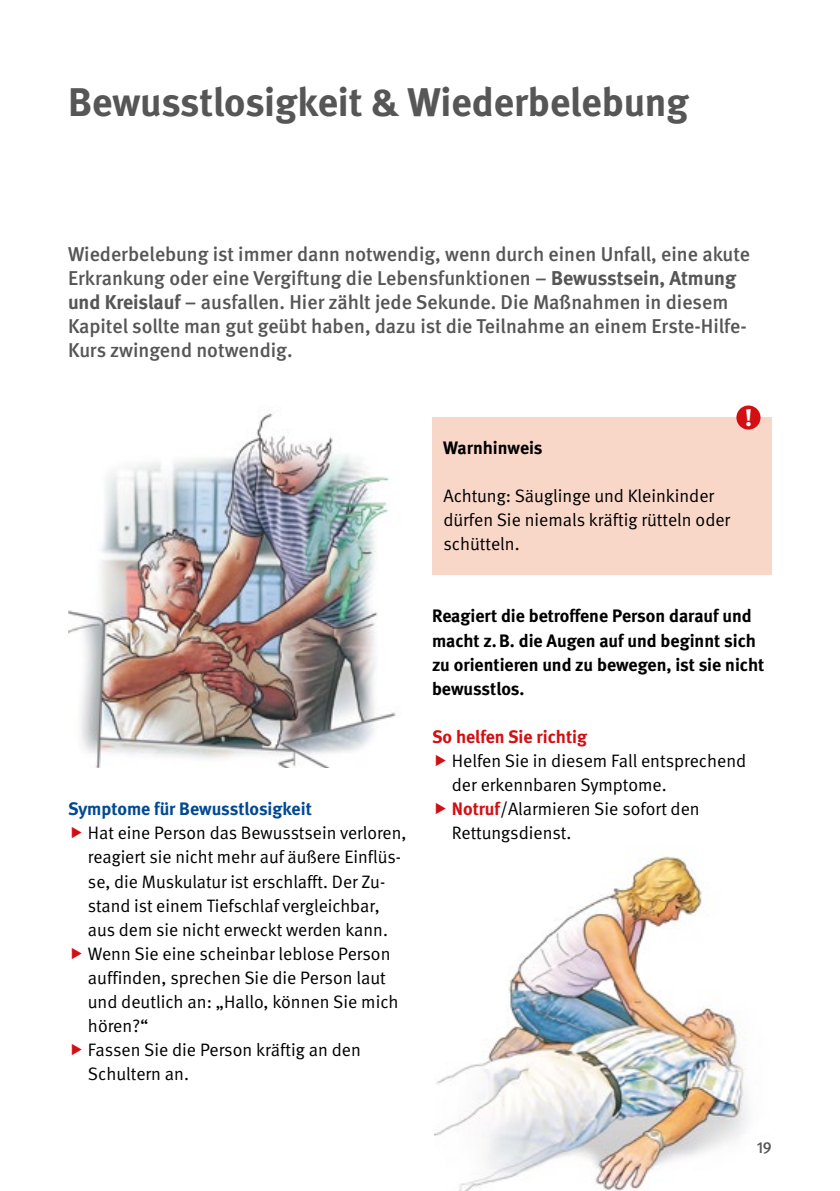
<style>
.page{position:relative;width:840px;height:1191px;background:#fff}
.page>*{position:absolute;margin:0;border:0;box-sizing:border-box;transform-origin:0 0}
.H1_ohne_Zahl{font:700 40px "DGUV Meta";color:#565656}
.t1{font:700 24px "DGUV Meta Serif";color:#fff}
.AL_10pt{font:500 20px/24px "DGUV Meta";color:#565656}
.FT_ST_rot{font:18px/24px "DGUV Meta";color:#000}
.FT{font:700 18px/24px "DGUV Meta";color:#000}
.H3_ohne_Zahl_blau{font:700 18px "DGUV Meta";letter-spacing:-.005em;color:#004993}
.H3_ohne_Zahl_rot{font:700 18px "DGUV Meta";color:#d40f14}
.STG_Titel_rot{font:700 18px "DGUV Meta";letter-spacing:-.005em;color:#000}
.t2{font:500 16px "DGUV Meta";color:#565656}
.s1{font-weight:700}
.s2{font-weight:700;color:#d40f14}
</style>
<div class="page">
<img style="left:68px;top:413px;width:328px;height:354px">
<img style="left:434px;top:853px;width:313px;height:338px">
<div style="left:432px;top:417px;width:339px;height:49px;background:#f8d7c9"></div>
<div style="left:432px;top:465px;width:339px;height:109px;background:#f8d7c9"></div>
<div style="left:736px;top:405px;width:24px;height:24px;background:#d40f14;border-radius:50%"></div>
<h1 class="H1_ohne_Zahl" style="left:68px;top:79px;width:621px">Bewusstlosigkeit &amp; Wiederbelebung</h1>
<p class="AL_10pt" style="left:68px;top:243px;width:683px">Wiederbelebung ist immer dann notwendig, wenn durch einen Unfall, eine akute Erkrankung oder eine Vergiftung die Lebensfunktionen – <span class="s1">Bewusstsein, Atmung und Kreislauf</span> – ausfallen. Hier zählt jede Sekunde. Die Maßnahmen in diesem Kapitel sollte man gut geübt haben, dazu ist die Teilnahme an einem Erste-Hilfe-Kurs zwingend notwendig.</p>
<h3 class="H3_ohne_Zahl_blau" style="left:68px;top:798px;width:245px">Symptome für Bewusstlosigkeit</h3>
<p class="FT_ST_rot" style="left:88px;top:821px;width:320px">Hat eine Person das Bewusstsein verloren, reagiert sie nicht mehr auf äußere Einflüs&shy;se, die Muskulatur ist erschlafft. Der Zu&shy;stand ist einem Tiefschlaf vergleichbar, aus dem sie nicht erweckt werden kann.</p>
<p class="FT_ST_rot" style="left:88px;top:942px;width:312px">Wenn Sie eine scheinbar leblose Person auffinden, sprechen Sie die Person laut und deutlich an: „Hallo, können Sie mich hören?“</p>
<p class="FT_ST_rot" style="left:88px;top:1038px;width:274px">Fassen Sie die Person kräftig an den<br>Schultern an.</p>
<h4 class="STG_Titel_rot" style="left:443px;top:437px;width:101px">Warnhinweis</h4>
<h3 class="FT_ST_rot" style="left:443px;top:484px;width:288px">Achtung: Säuglinge und Kleinkinder dürfen Sie niemals kräftig rütteln oder schütteln.</h3>
<h2 class="t1" style="left:744px;top:403px;width:9px">!</h2>
<p class="FT" style="left:432px;top:604px;width:334px">Reagiert die betroffene Person darauf und macht z.B. die Augen auf und beginnt sich zu orientieren und zu bewegen, ist sie nicht bewusstlos.</p>
<h3 class="H3_ohne_Zahl_rot" style="left:432px;top:726px;width:156px">So helfen Sie richtig</h3>
<p class="FT_ST_rot" style="left:451px;top:749px;width:296px">Helfen Sie in diesem Fall entsprechend der erkennbaren Symptome.</p>
<p class="FT_ST_rot" style="left:451px;top:797px;width:249px"><span class="s2">Notruf</span>/Alarmieren Sie sofort den<br>Rettungsdienst.</p>
<p class="t2" style="left:756px;top:1137px;width:17px">19</p>
</div>
